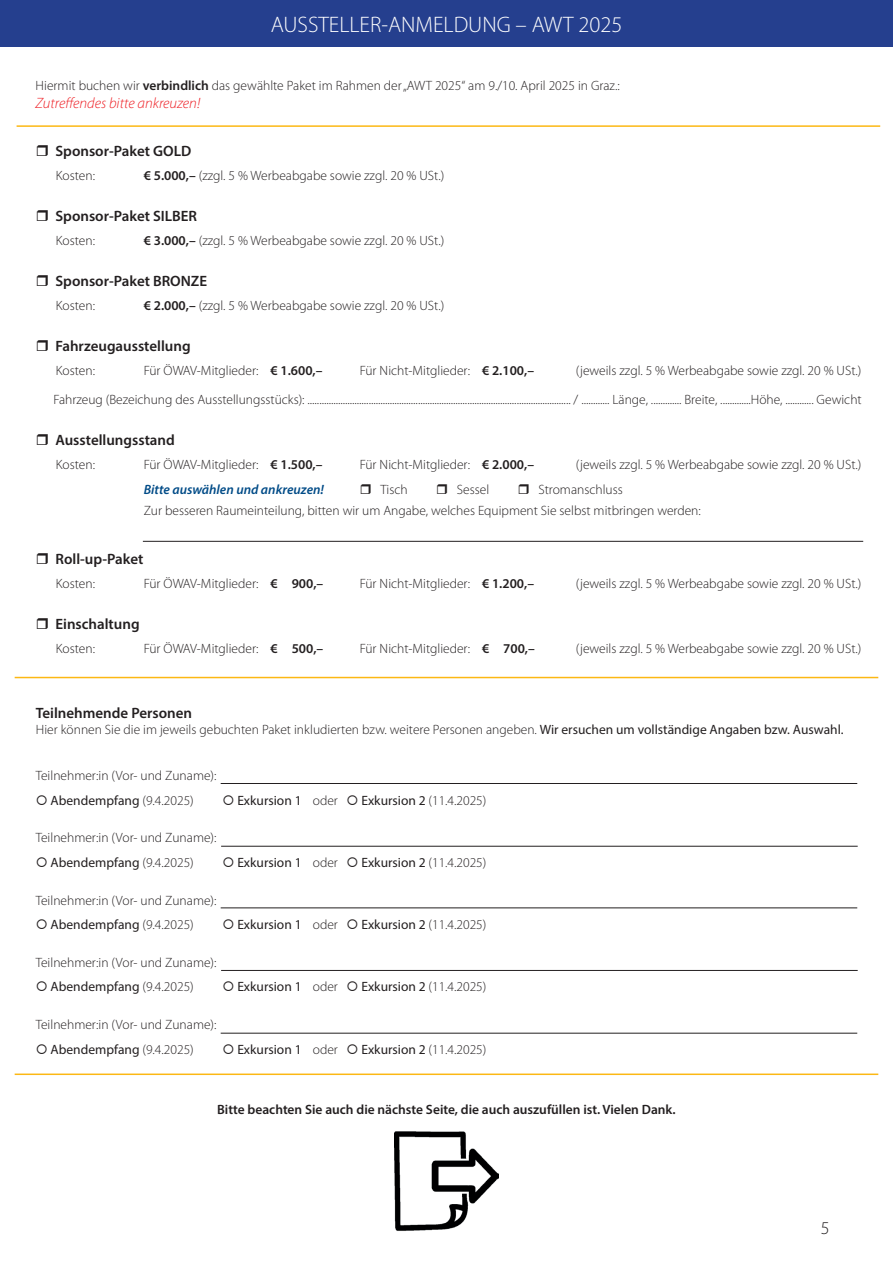
<style>
.page{position:relative;width:893px;height:1263px;background:#fff}
.page>*{position:absolute;margin:0;border:0;box-sizing:border-box;transform-origin:0 0}
.t1{font:300 22.5px "Myriad Pro";color:#fff}
.t2{font:300 18px "Myriad Pro";color:#231f20}
.t3{font:600 15px "Myriad Pro";color:#231f20}
.t4{font:italic 300 15px "Myriad Pro";color:#ee1d23}
.t5{font:300 13.5px/29px "Myriad Pro";color:#231f20;text-align:right}
.t6{font:13.5px "Myriad Pro";color:#231f20}
.t7{font:600 13.5px "Myriad Pro";color:#231f20}
.t8{font:italic 600 13.5px "Myriad Pro";color:#004b87}
.s1{font-weight:600}
.s2{font-weight:400}
.s3{font-weight:300}
</style>
<div class="page">
<div style="left:0;top:0;width:893px;height:47px;background:#253f8e"></div>
<hr style="left:15px;top:677px;width:863px;height:1px;background:#fcb814">
<hr style="left:15px;top:1073px;width:863px;height:2px;background:#fcb814">
<hr style="left:17px;top:125px;width:863px;height:2px;background:#fcb814">
<img style="left:394px;top:1131px;width:105px;height:100px">
<hr style="left:221px;top:783px;width:636px;height:1px;background:#231f20">
<hr style="left:143px;top:541px;width:720px;height:1px;background:#231f20">
<hr style="left:221px;top:1033px;width:636px;height:1px;background:#231f20">
<hr style="left:221px;top:908px;width:636px;height:1px;background:#231f20">
<hr style="left:221px;top:970px;width:637px;height:1px;background:#231f20">
<hr style="left:221px;top:846px;width:637px;height:1px;background:#231f20">
<h1 class="t1" style="left:271px;top:11px;width:353px">AUSSTELLER-ANMELDUNG – AWT 2025</h1>
<p class="t5" style="left:36px;top:71px;width:586px">Hiermit buchen wir <span class="s1">verbindlich</span> das gewählte Paket im Rahmen der „AWT 2025“ am 9./10. April 2025 in Graz.:</p>
<p class="t4" style="left:36px;top:94px;width:166px">Zutreffendes bitte ankreuzen!</p>
<p class="t3" style="left:55px;top:141px;width:137px">Sponsor-Paket GOLD</p>
<p class="t5" style="left:56px;top:161px;width:41px">Kosten:</p>
<p class="t5" style="left:144px;top:161px;width:302px"><span class="s1">€ 5.000,–</span> (zzgl. 5 % Werbeabgabe sowie zzgl. 20 % USt.)</p>
<p class="t3" style="left:55px;top:206px;width:143px">Sponsor-Paket SILBER</p>
<p class="t5" style="left:56px;top:226px;width:41px">Kosten:</p>
<p class="t5" style="left:144px;top:226px;width:302px"><span class="s1">€ 3.000,–</span> (zzgl. 5 % Werbeabgabe sowie zzgl. 20 % USt.)</p>
<p class="t3" style="left:55px;top:272px;width:153px">Sponsor-Paket BRONZE</p>
<p class="t5" style="left:56px;top:291px;width:41px">Kosten:</p>
<p class="t5" style="left:144px;top:291px;width:302px"><span class="s1">€ 2.000,–</span> (zzgl. 5 % Werbeabgabe sowie zzgl. 20 % USt.)</p>
<p class="t3" style="left:55px;top:337px;width:137px">Fahrzeugausstellung</p>
<p class="t5" style="left:56px;top:356px;width:41px">Kosten:</p>
<p class="t5" style="left:144px;top:356px;width:180px">Für ÖWAV-Mitglieder: <span class="s1">€ 1.600,–</span></p>
<p class="t5" style="left:360px;top:356px;width:176px">Für Nicht-Mitglieder: <span class="s1">€ 2.100,–</span></p>
<p class="t5" style="left:53px;top:356px;width:810px">(jeweils zzgl. 5 % Werbeabgabe sowie zzgl. 20 % USt.)<br>Fahrzeug (Bezeichung des Ausstellungsstücks): ................................................................................................................ / ............ Länge, ............. Breite, .............Höhe, ............ Gewicht</p>
<p class="t3" style="left:55px;top:431px;width:121px">Ausstellungsstand</p>
<p class="t5" style="left:56px;top:450px;width:41px">Kosten:</p>
<p class="t5" style="left:144px;top:450px;width:180px">Für ÖWAV-Mitglieder: <span class="s1">€ 1.500,–</span></p>
<p class="t5" style="left:360px;top:450px;width:176px">Für Nicht-Mitglieder: <span class="s1">€ 2.000,–</span></p>
<p class="t5" style="left:576px;top:450px;width:287px">(jeweils zzgl. 5 % Werbeabgabe sowie zzgl. 20 % USt.)</p>
<p class="t8" style="left:144px;top:481px;width:182px">Bitte auswählen und ankreuzen!</p>
<p class="t5" style="left:380px;top:475px;width:29px">Tisch</p>
<p class="t5" style="left:457px;top:475px;width:34px">Sessel</p>
<p class="t5" style="left:144px;top:479px;width:559px;line-height:20.4px;text-align:left;text-indent:395px">Stromanschluss<br>Zur besseren Raumeinteilung, bitten wir um Angabe, welches Equipment Sie selbst mitbringen werden:</p>
<p class="t3" style="left:55px;top:549px;width:89px">Roll-up-Paket</p>
<p class="t5" style="left:56px;top:569px;width:41px">Kosten:</p>
<p class="t5" style="left:144px;top:569px;width:181px">Für ÖWAV-Mitglieder: <span class="s1">€ 900,–</span></p>
<p class="t5" style="left:360px;top:569px;width:176px">Für Nicht-Mitglieder: <span class="s1">€ 1.200,–</span></p>
<p class="t5" style="left:576px;top:569px;width:287px">(jeweils zzgl. 5 % Werbeabgabe sowie zzgl. 20 % USt.)</p>
<p class="t3" style="left:55px;top:615px;width:86px">Einschaltung</p>
<p class="t5" style="left:56px;top:634px;width:41px">Kosten:</p>
<p class="t5" style="left:144px;top:634px;width:181px">Für ÖWAV-Mitglieder: <span class="s1">€ 500,–</span></p>
<p class="t5" style="left:360px;top:634px;width:177px">Für Nicht-Mitglieder: <span class="s1">€ 700,–</span></p>
<p class="t5" style="left:576px;top:634px;width:287px">(jeweils zzgl. 5 % Werbeabgabe sowie zzgl. 20 % USt.)</p>
<p class="t3" style="left:36px;top:703px;width:158px">Teilnehmende Personen</p>
<p class="t5" style="left:36px;top:715px;width:809px">Hier können Sie die im jeweils gebuchten Paket inkludierten bzw. weitere Personen angeben. <span class="s2">Wir ersuchen um vollständige Angaben bzw. Auswahl.</span></p>
<p class="t5" style="left:36px;top:761px;width:182px">Teilnehmer:in (Vor- und Zuname):</p>
<p class="t6" style="left:36px;top:792px;width:160px">○ Abendempfang <span class="s3">(9.4.2025)</span></p>
<p class="t6" style="left:222px;top:792px;width:266px">○ Exkursion 1 <span class="s3">oder</span> ○ Exkursion 2 <span class="s3">(11.4.2025)</span></p>
<p class="t5" style="left:36px;top:823px;width:182px">Teilnehmer:in (Vor- und Zuname):</p>
<p class="t6" style="left:36px;top:854px;width:160px">○ Abendempfang <span class="s3">(9.4.2025)</span></p>
<p class="t6" style="left:222px;top:854px;width:266px">○ Exkursion 1 <span class="s3">oder</span> ○ Exkursion 2 <span class="s3">(11.4.2025)</span></p>
<p class="t5" style="left:36px;top:885px;width:182px">Teilnehmer:in (Vor- und Zuname):</p>
<p class="t6" style="left:36px;top:916px;width:160px">○ Abendempfang <span class="s3">(9.4.2025)</span></p>
<p class="t6" style="left:222px;top:916px;width:266px">○ Exkursion 1 <span class="s3">oder</span> ○ Exkursion 2 <span class="s3">(11.4.2025)</span></p>
<p class="t5" style="left:36px;top:948px;width:182px">Teilnehmer:in (Vor- und Zuname):</p>
<p class="t6" style="left:36px;top:979px;width:160px">○ Abendempfang <span class="s3">(9.4.2025)</span></p>
<p class="t6" style="left:222px;top:979px;width:266px">○ Exkursion 1 <span class="s3">oder</span> ○ Exkursion 2 <span class="s3">(11.4.2025)</span></p>
<p class="t5" style="left:36px;top:1010px;width:182px">Teilnehmer:in (Vor- und Zuname):</p>
<p class="t6" style="left:36px;top:1041px;width:160px">○ Abendempfang <span class="s3">(9.4.2025)</span></p>
<p class="t6" style="left:222px;top:1041px;width:266px">○ Exkursion 1 <span class="s3">oder</span> ○ Exkursion 2 <span class="s3">(11.4.2025)</span></p>
<p class="t7" style="left:217px;top:1101px;width:460px">Bitte beachten Sie auch die nächste Seite, die auch auszufüllen ist. Vielen Dank.</p>
<h2 class="t2" style="left:821px;top:1217px;width:10px">5</h2>
</div>
